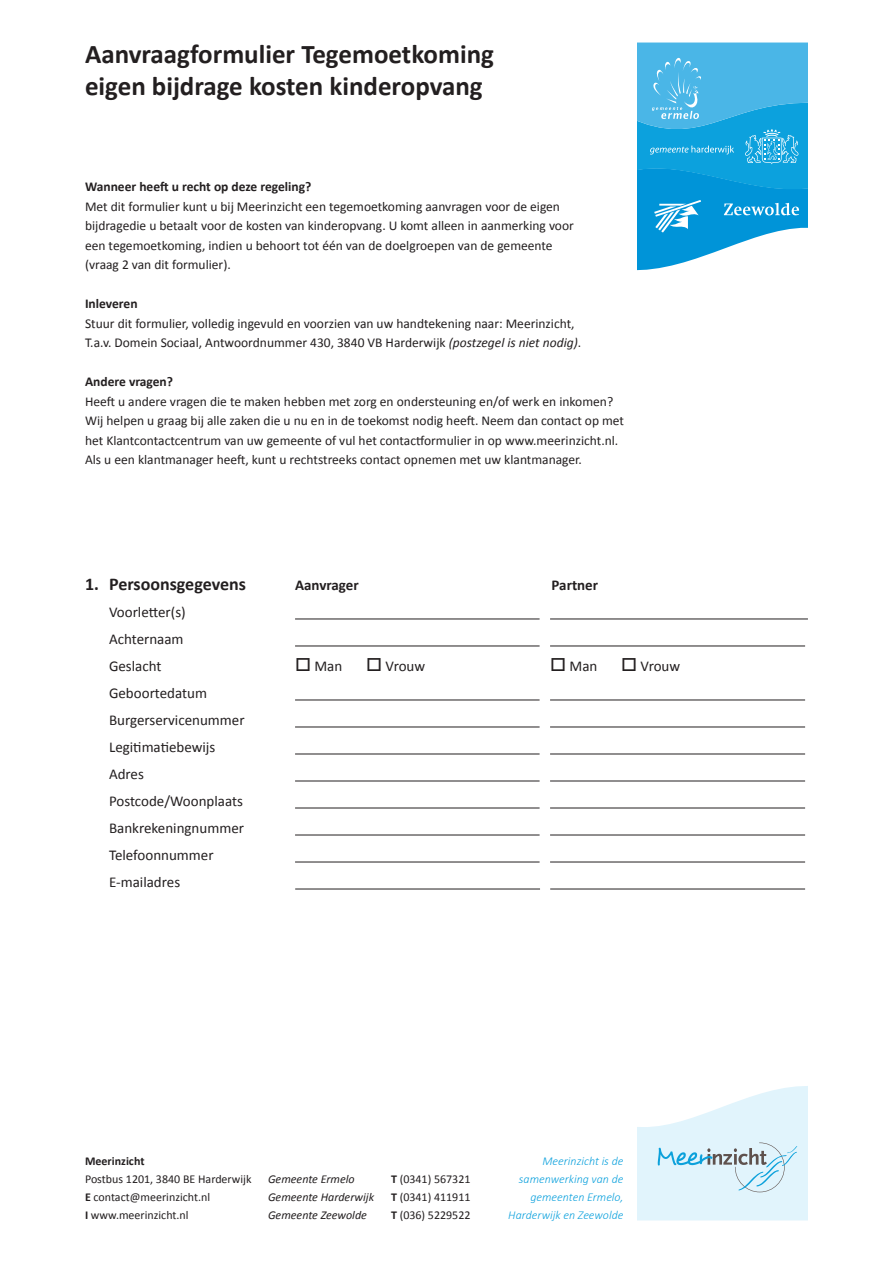
<style>
.page{position:relative;width:893px;height:1263px;background:#fff}
.page>*{position:absolute;margin:0;border:0;box-sizing:border-box;transform-origin:0 0}
.t1{font:700 27px "Calibri";color:#231f20}
.t2{font:700 18px "Calibri";color:#231f20}
.t3{font:15px/27px "Calibri";color:#231f20}
.t4{font:700 15px "Calibri";color:#231f20}
.t5{font:13.5px "Calibri";color:#231f20}
.t6{font:700 13.5px "Calibri";color:#231f20}
.t7{font:12px "Calibri";color:#231f20}
.t8{font:italic 300 12px "Calibri";color:#0ca1dd}
.t9{font:italic 12px "Calibri";color:#231f20}
.t10{font:700 12px "Calibri";color:#231f20}
.s1{font-style:italic}
.s2{font-weight:700}
</style>
<div class="page">
<hr style="left:295px;top:618px;width:245px;height:1px;background:#231f20">
<hr style="left:550px;top:618px;width:258px;height:1px;background:#231f20">
<hr style="left:295px;top:645px;width:245px;height:1px;background:#231f20">
<hr style="left:550px;top:645px;width:255px;height:1px;background:#231f20">
<hr style="left:295px;top:699px;width:245px;height:1px;background:#231f20">
<hr style="left:550px;top:699px;width:255px;height:1px;background:#231f20">
<hr style="left:295px;top:726px;width:245px;height:1px;background:#231f20">
<hr style="left:550px;top:726px;width:255px;height:1px;background:#231f20">
<hr style="left:295px;top:753px;width:245px;height:1px;background:#231f20">
<hr style="left:550px;top:753px;width:255px;height:1px;background:#231f20">
<hr style="left:295px;top:780px;width:245px;height:1px;background:#231f20">
<hr style="left:550px;top:780px;width:255px;height:1px;background:#231f20">
<hr style="left:295px;top:807px;width:245px;height:1px;background:#231f20">
<hr style="left:550px;top:807px;width:255px;height:1px;background:#231f20">
<hr style="left:295px;top:834px;width:245px;height:1px;background:#231f20">
<hr style="left:550px;top:834px;width:255px;height:1px;background:#231f20">
<hr style="left:295px;top:861px;width:245px;height:1px;background:#231f20">
<hr style="left:550px;top:861px;width:255px;height:1px;background:#231f20">
<hr style="left:295px;top:888px;width:245px;height:1px;background:#231f20">
<hr style="left:550px;top:888px;width:255px;height:1px;background:#231f20">
<svg style="left:638px;top:43px;width:170px;height:228px;background:#3fb1e3"></svg>
<svg style="left:638px;top:1086px;width:170px;height:134px"></svg>
<p class="t1" style="left:85px;top:37px;width:410px">Aanvraagformulier Tegemoetkoming</p>
<p class="t1" style="left:85px;top:69px;width:399px">eigen bijdrage kosten kinderopvang</p>
<p class="t6" style="left:85px;top:178px;width:228px">Wanneer heeft u recht op deze regeling?</p>
<p class="t5" style="left:85px;top:198px;width:476px">Met dit formulier kunt u bij Meerinzicht een tegemoetkoming aanvragen voor de eigen</p>
<p class="t5" style="left:85px;top:217px;width:490px">bijdragedie u betaalt voor de kosten van kinderopvang. U komt alleen in aanmerking voor</p>
<p class="t5" style="left:85px;top:237px;width:469px">een tegemoetkoming, indien u behoort tot één van de doelgroepen van de gemeente</p>
<p class="t5" style="left:85px;top:256px;width:147px">(vraag 2 van dit formulier).</p>
<p class="t6" style="left:85px;top:295px;width:54px">Inleveren</p>
<p class="t5" style="left:85px;top:315px;width:491px">Stuur dit formulier, volledig ingevuld en voorzien van uw handtekening naar: Meerinzicht,</p>
<p class="t5" style="left:85px;top:334px;width:498px">T.a.v. Domein Sociaal, Antwoordnummer 430, 3840 VB Harderwijk <span class="s1">(postzegel is niet nodig)</span>.</p>
<p class="t6" style="left:85px;top:373px;width:90px">Andere vragen?</p>
<p class="t5" style="left:85px;top:393px;width:530px">Heeft u andere vragen die te maken hebben met zorg en ondersteuning en/of werk en inkomen?</p>
<p class="t5" style="left:85px;top:412px;width:541px">Wij helpen u graag bij alle zaken die u nu en in de toekomst nodig heeft. Neem dan contact op met</p>
<p class="t5" style="left:85px;top:432px;width:535px">het Klantcontactcentrum van uw gemeente of vul het contactformulier in op www.meerinzicht.nl.</p>
<p class="t5" style="left:85px;top:451px;width:498px">Als u een klantmanager heeft, kunt u rechtstreeks contact opnemen met uw klantmanager.</p>
<p class="t2" style="left:85px;top:573px;width:162px">1. Persoonsgegevens</p>
<p class="t4" style="left:295px;top:576px;width:65px">Aanvrager</p>
<p class="t4" style="left:552px;top:576px;width:48px">Partner</p>
<p class="t3" style="left:109px;top:599px;width:78px">Voorletter(s)<br>Achternaam<br>Geslacht</p>
<p class="t3" style="left:295px;top:653px;width:49px">□ Man</p>
<p class="t3" style="left:366px;top:653px;width:61px">□ Vrouw</p>
<p class="t3" style="left:550px;top:653px;width:49px">□ Man</p>
<p class="t3" style="left:621px;top:653px;width:61px">□ Vrouw</p>
<p class="t3" style="left:109px;top:680px;width:99px">Geboortedatum</p>
<p class="t3" style="left:109px;top:707px;width:137px">Burgerservicenummer</p>
<p class="t3" style="left:109px;top:734px;width:108px">Legitimatiebewijs</p>
<p class="t3" style="left:109px;top:761px;width:36px">Adres</p>
<p class="t3" style="left:109px;top:788px;width:137px">Postcode/Woonplaats<br>Bankrekeningnummer</p>
<p class="t3" style="left:109px;top:842px;width:106px">Telefoonnummer</p>
<p class="t3" style="left:109px;top:869px;width:73px">E-mailadres</p>
<p class="t10" style="left:85px;top:1153px;width:61px">Meerinzicht</p>
<p class="t7" style="left:85px;top:1172px;width:168px">Postbus 1201, 3840 BE Harderwijk</p>
<p class="t9" style="left:268px;top:1171px;width:88px">Gemeente Ermelo</p>
<p class="t7" style="left:391px;top:1172px;width:81px"><span class="s2">T</span> (0341) 567321</p>
<p class="t7" style="left:85px;top:1190px;width:127px"><span class="s2">E</span> contact@meerinzicht.nl</p>
<p class="t9" style="left:268px;top:1189px;width:108px">Gemeente Harderwijk</p>
<p class="t7" style="left:391px;top:1190px;width:81px"><span class="s2">T</span> (0341) 411911</p>
<p class="t7" style="left:85px;top:1208px;width:105px"><span class="s2">I</span> www.meerinzicht.nl</p>
<p class="t9" style="left:268px;top:1207px;width:100px">Gemeente Zeewolde</p>
<p class="t7" style="left:391px;top:1208px;width:81px"><span class="s2">T</span> (036) 5229522</p>
<p class="t8" style="left:542px;top:1154px;width:82px">Meerinzicht is de</p>
<p class="t8" style="left:519px;top:1172px;width:106px">samenwerking van de</p>
<p class="t8" style="left:530px;top:1190px;width:94px">gemeenten Ermelo,</p>
<p class="t8" style="left:508px;top:1208px;width:117px">Harderwijk en Zeewolde</p>
</div>
